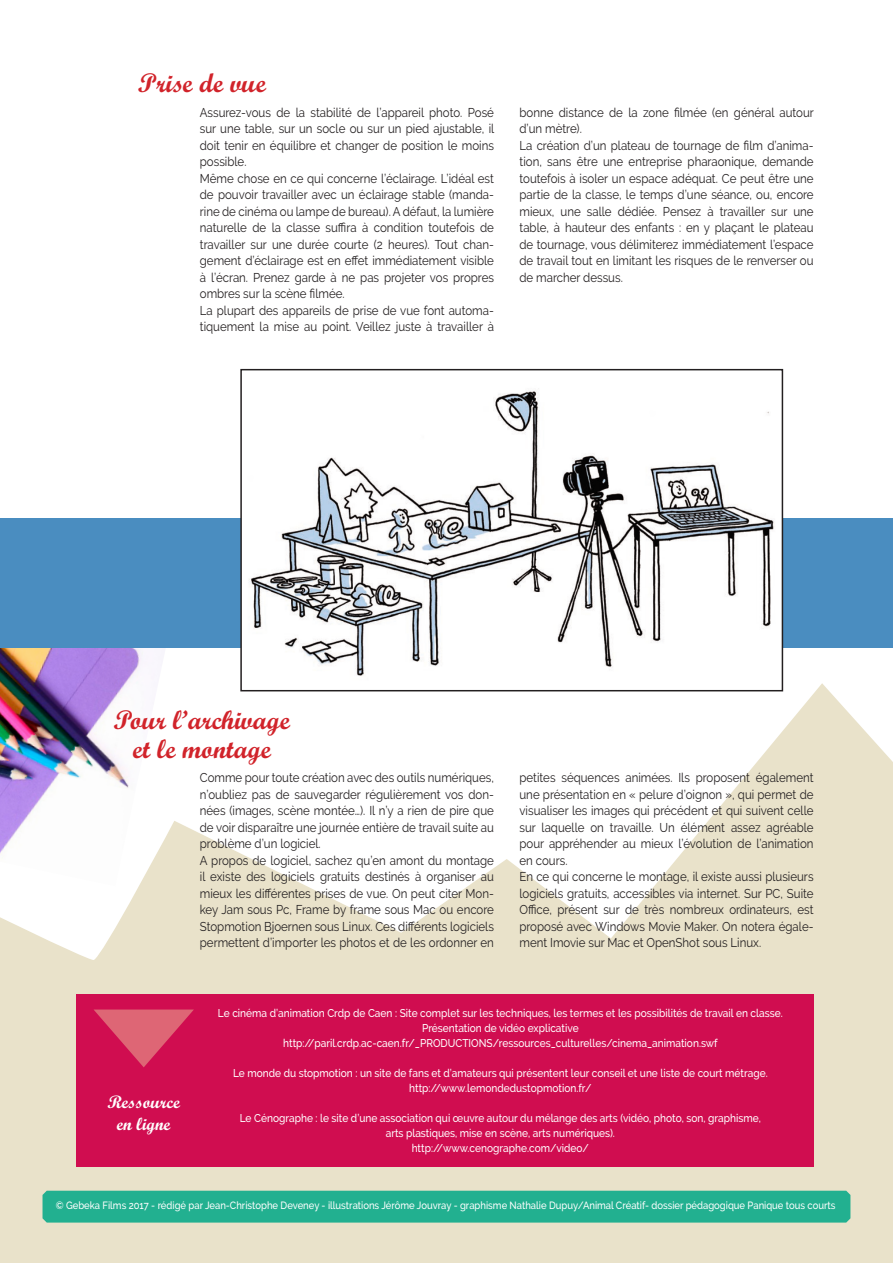
<style>
.page{position:relative;width:893px;height:1263px;background:#fff}
.page>*{position:absolute;margin:0;border:0;box-sizing:border-box;transform-origin:0 0}
.t1{font:700 27px/28.5px "Script";color:#d1232a;text-align:center}
.t2{font:700 18px/21.6px "Script";color:#fff;text-align:center}
.t3{font:12.75px/16.5px "Raleway";color:#231f20;scale:.9 1}
.t4{font:500 11.25px/15px "Raleway";color:#fff;text-align:center;scale:.9 1}
.t5{font:500 10.5px "Raleway";color:#fff;scale:.9 1}
</style>
<div class="page">
<svg style="left:0;top:683px;width:893px;height:580px;fill:#e9e2ca"></svg>
<img style="left:0;top:647px;width:177px;height:239px">
<div style="left:0;top:518px;width:893px;height:129px;background:#4a8dc0"></div>
<img style="left:243px;top:391px;width:537px;height:297px">
<div style="left:240px;top:369px;width:543px;height:322px;border:2px solid #231f20"></div>
<div style="left:77px;top:994px;width:737px;height:172px;background:#d00d50"></div>
<svg style="left:94px;top:1009px;width:100px;height:58px"></svg>
<div style="left:43px;top:1191px;width:807px;height:31px;background:#22b090"></div>
<h1 class="t1" style="left:138px;top:69px;width:129px">Prise de vue</h1>
<p class="t3" style="left:200px;top:104px;width:329px">Assurez-vous de la stabilité de l’appareil photo. Posé sur une table, sur un socle ou sur un pied ajustable, il doit tenir en équilibre et changer de position le moins possible.<br>Même chose en ce qui concerne l’éclairage. L’idéal est de pouvoir travailler avec un éclairage stable (manda&shy;rine de cinéma ou lampe de bureau). A défaut, la lumière naturelle de la classe suffira à condition toutefois de travailler sur une durée courte (2 heures). Tout chan&shy;gement d’éclairage est en effet immédiatement visible à l’écran. Prenez garde à ne pas projeter vos propres ombres sur la scène filmée.<br>La plupart des appareils de prise de vue font automa&shy;tiquement la mise au point. Veillez juste à travailler à</p>
<p class="t3" style="left:519px;top:104px;width:329px">bonne distance de la zone filmée (en général autour d’un mètre).<br>La création d’un plateau de tournage de film d’anima&shy;tion, sans être une entreprise pharaonique, demande toutefois à isoler un espace adéquat. Ce peut être une partie de la classe, le temps d’une séance, ou, encore mieux, une salle dédiée. Pensez à travailler sur une table, à hauteur des enfants : en y plaçant le plateau de tournage, vous délimiterez immédiatement l’espace de travail tout en limitant les risques de le renverser ou de marcher dessus.</p>
<h1 class="t1" style="left:114px;top:706px;width:177px">Pour l’archivage et le montage</h1>
<p class="t3" style="left:200px;top:770px;width:328px">Comme pour toute création avec des outils numériques, n’oubliez pas de sauvegarder régulièrement vos don&shy;nées (images, scène montée…). Il n’y a rien de pire que de voir disparaître une journée entière de travail suite au problème d’un logiciel.<br>A propos de logiciel, sachez qu’en amont du montage il existe des logiciels gratuits destinés à organiser au mieux les différentes prises de vue. On peut citer Mon&shy;key Jam sous Pc, Frame by frame sous Mac ou encore Stopmotion Bjoernen sous Linux. Ces différents logiciels permettent d’importer les photos et de les ordonner en</p>
<p class="t3" style="left:519px;top:770px;width:328px">petites séquences animées. Ils proposent également une présentation en « pelure d’oignon », qui permet de visualiser les images qui précédent et qui suivent celle sur laquelle on travaille. Un élément assez agréable pour appréhender au mieux l’évolution de l’animation en cours.<br>En ce qui concerne le montage, il existe aussi plusieurs logiciels gratuits, accessibles via internet. Sur PC, Suite Office, présent sur de très nombreux ordinateurs, est proposé avec Windows Movie Maker. On notera égale&shy;ment Imovie sur Mac et OpenShot sous Linux.</p>
<h2 class="t2" style="left:107px;top:1091px;width:74px">Ressource en ligne</h2>
<p class="t4" style="left:218px;top:1005px;width:629px">Le cinéma d’animation Crdp de Caen : Site complet sur les techniques, les termes et les possibilités de travail en classe.<br>Présentation de vidéo explicative http://paril.crdp.ac-caen.fr/_PRODUCTIONS/ressources_culturelles/cinema_animation.swf</p>
<p class="t4" style="left:233px;top:1065px;width:596px">Le monde du stopmotion : un site de fans et d’amateurs qui présentent leur conseil et une liste de court métrage. http://www.lemondedustopmotion.fr/</p>
<p class="t4" style="left:240px;top:1110px;width:580px">Le Cénographe : le site d’une association qui œuvre autour du mélange des arts (vidéo, photo, son, graphisme, arts plastiques, mise en scène, arts numériques).<br>http://www.cenographe.com/video/</p>
<p class="t5" style="left:56px;top:1199px;width:868px">© Gebeka Films 2017 - rédigé par Jean-Christophe Deveney - illustrations Jérôme Jouvray - graphisme Nathalie Dupuy/Animal Créatif- dossier pédagogique Panique tous courts</p>
</div>
